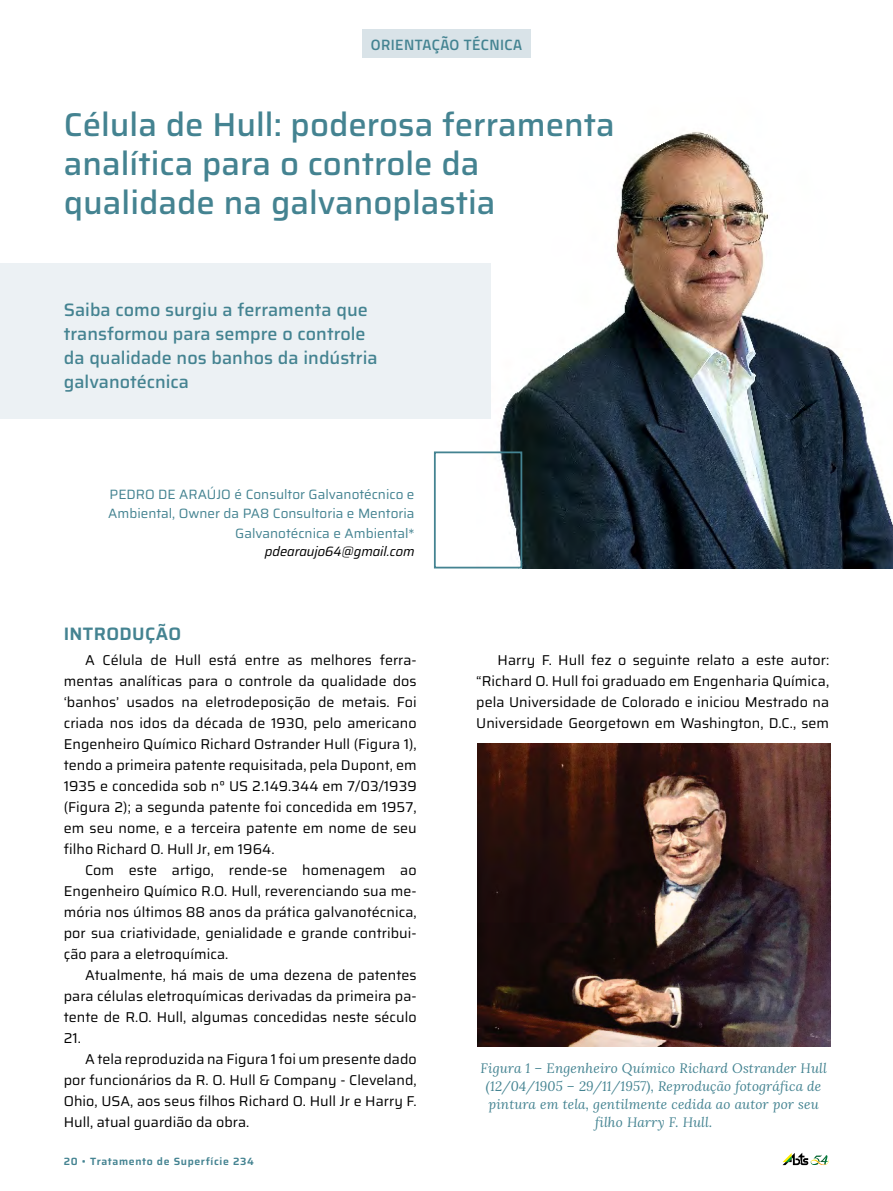
<style>
.page{position:relative;width:893px;height:1191px;background:#fff}
.page>*{position:absolute;margin:0;border:0;box-sizing:border-box;transform-origin:0 0}
.t1{font:500 33px/39px "Saira";color:#448391}
.t2{font:500 18px/24px "Saira";color:#448391}
.t3{font:600 18px "Saira";letter-spacing:.02em;color:#448391}
.t4{font:600 15px "Titillium";letter-spacing:.03em;color:#448391}
.t5{font:14.25px/21px "Saira";letter-spacing:.005em;color:#000;text-align:justify}
.t6{font:italic 13.5px/18px "Lora";letter-spacing:.01em;color:#448391;text-align:center}
.t7{font:13.5px/19.5px "Saira";color:#448391;text-align:right}
.t8{font:italic 13.5px "Saira";color:#000}
.t9{font:600 10.5px "Saira";letter-spacing:.06em;color:#448391}
</style>
<div class="page">
<div style="left:362px;top:30px;width:169px;height:28px;background:#d9e3e8"></div>
<img style="left:476px;top:132px;width:417px;height:436px">
<div style="left:0;top:264px;width:490px;height:155px;background:#ecf1f4"></div>
<div style="left:434px;top:451px;width:88px;height:117px;border:2px solid #448391"></div>
<img style="left:477px;top:744px;width:353px;height:302px">
<svg style="left:782px;top:1152px;width:47px;height:13px"></svg>
<p class="t4" style="left:371px;top:33px;width:153px">ORIENTAÇÃO TÉCNICA</p>
<h1 class="t1" style="left:64px;top:104px;width:552px">Célula de Hull: poderosa ferramenta analítica para o controle da qualidade na galvanoplastia</h1>
<p class="t2" style="left:64px;top:297px;width:316px">Saiba como surgiu a ferramenta que transformou para sempre o controle da qualidade nos banhos da indústria galvanotécnica</p>
<p class="t7" style="left:108px;top:484px;width:308px">PEDRO DE ARAÚJO é Consultor Galvanotécnico e<br>Ambiental, Owner da PA8 Consultoria e Mentoria<br>Galvanotécnica e Ambiental*</p>
<p class="t8" style="left:265px;top:540px;width:151px">pdearaujo64@gmail.com</p>
<p class="t3" style="left:64px;top:618px;width:119px">INTRODUÇÃO</p>
<p class="t5" style="left:64px;top:649px;width:354px;text-indent:21px">A Célula de Hull está entre as melhores ferra&shy;mentas analíticas para o controle da qualidade dos ‘banhos’ usados na eletrodeposição de metais. Foi criada nos idos da década de 1930, pelo americano Engenheiro Químico Richard Ostrander Hull (Figura 1), tendo a primeira patente requisitada, pela Dupont, em 1935 e concedida sob n° US 2.149.344 em 7/03/1939 (Figura 2); a segunda patente foi concedida em 1957, em seu nome, e a terceira patente em nome de seu filho Richard O. Hull Jr, em 1964.</p>
<p class="t5" style="left:64px;top:859px;width:354px;text-indent:21px">Com este artigo, rende-se homenagem ao Engenheiro Químico R.O. Hull, reverenciando sua me&shy;mória nos últimos 88 anos da prática galvanotécnica, por sua criatividade, genialidade e grande contribui&shy;ção para a eletroquímica.</p>
<p class="t5" style="left:64px;top:964px;width:354px;text-indent:21px">Atualmente, há mais de uma dezena de patentes para células eletroquímicas derivadas da primeira pa&shy;tente de R.O. Hull, algumas concedidas neste século 21.</p>
<p class="t5" style="left:64px;top:1048px;width:354px;text-indent:21px">A tela reproduzida na Figura 1 foi um presente dado por funcionários da R. O. Hull &amp; Company - Cleveland, Ohio, USA, aos seus filhos Richard O. Hull Jr e Harry F.<br>Hull, atual guardião da obra.</p>
<p class="t9" style="left:64px;top:1152px;width:192px">20 • Tratamento de Superfície 234</p>
<p class="t5" style="left:476px;top:649px;width:354px;text-indent:21px">Harry F. Hull fez o seguinte relato a este autor: “Richard O. Hull foi graduado em Engenharia Química, pela Universidade de Colorado e iniciou Mestrado na Universidade Georgetown em Washington, D.C., sem</p>
<p class="t6" style="left:480px;top:1059px;width:348px">Figura 1 – Engenheiro Químico Richard Ostrander Hull (12/04/1905 – 29/11/1957), Reprodução fotográfica de pintura em tela, gentilmente cedida ao autor por seu filho Harry F. Hull.</p>
</div>
